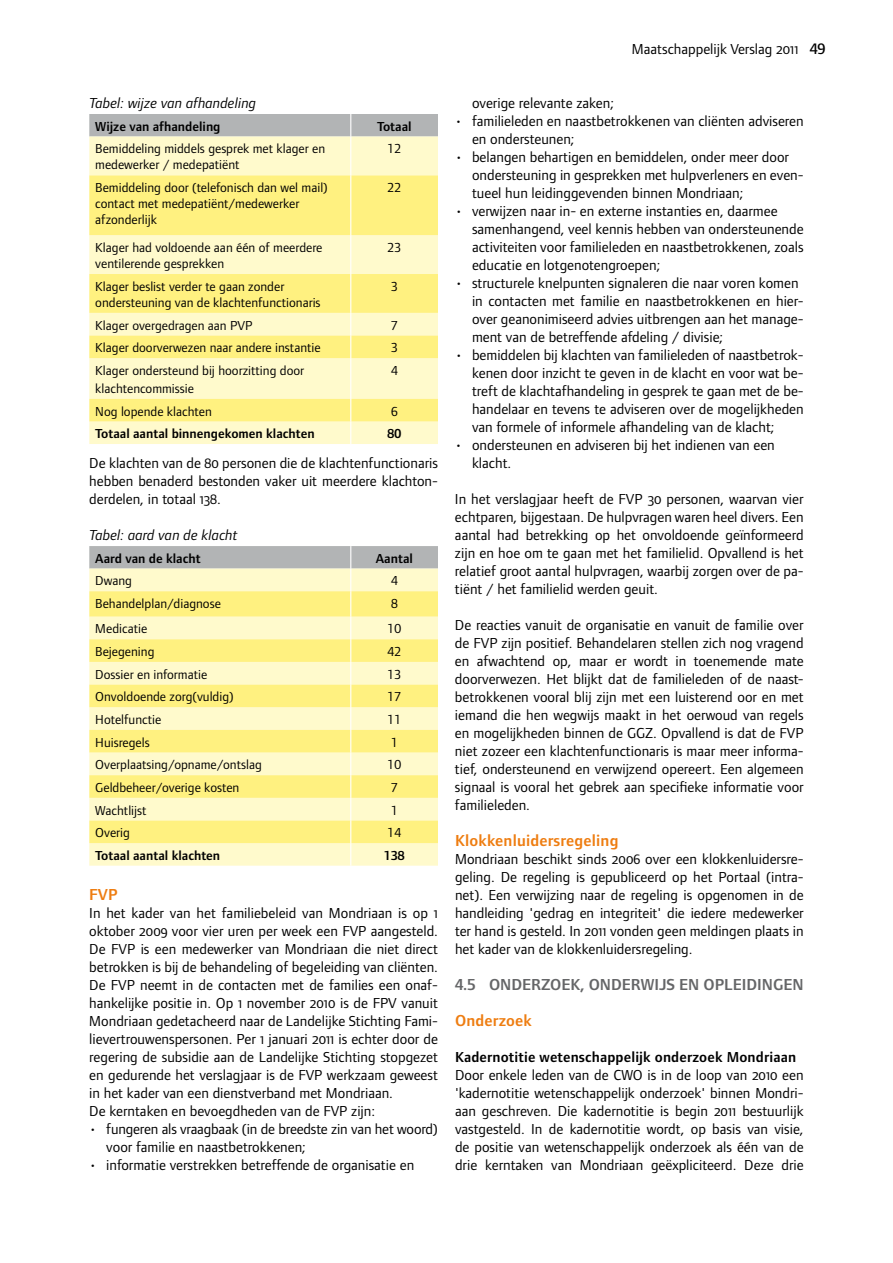
<style>
.page{position:relative;width:893px;height:1263px;background:#fff}
.page>*{position:absolute;margin:0;border:0;box-sizing:border-box;transform-origin:0 0}
.t1{font:600 16.5px "Foundry Form Sans";color:#656668}
.t2{font:16.5px "Foundry Form Sans Demi OSF";letter-spacing:.01em;color:#ee7d11}
.t3{font:15px/18px "Foundry Form Sans Book OSF";color:#000}
.t4{font:15px "Foundry Form Sans Italic OSF";color:#000}
.t5{font:15px "Foundry Form Sans Demi OSF";letter-spacing:.01em;color:#000}
.t6{font:13.5px/16.2px "Foundry Form Sans Book OSF";color:#000}
.t7{font:13.5px/18px "Foundry Form Sans";color:#000}
.t8{font:13.5px "Foundry Form Sans Demi OSF";color:#000}
.t9{font:600 13.5px "Foundry Form Sans";color:#000}
.s1{font-family:"Foundry Form Sans";font-weight:500;font-size:15.75px}
</style>
<div class="page">
<div style="left:89px;top:137px;width:349px;height:307px;background:#fffacc"></div>
<svg style="left:89px;top:175px;width:349px;height:246px;background:#fff4a0"></svg>
<div style="left:89px;top:114px;width:349px;height:23px;background:#b2b4b5"></div>
<hr style="left:350px;top:137px;width:1px;height:38px;background:#fff">
<hr style="left:350px;top:175px;width:1px;height:60px;background:#fff">
<hr style="left:350px;top:235px;width:1px;height:39px;background:#fff">
<hr style="left:350px;top:274px;width:1px;height:39px;background:#fff">
<svg style="left:350px;top:313px;width:1px;height:45px"></svg>
<hr style="left:350px;top:358px;width:1px;height:41px;background:#fff">
<svg style="left:350px;top:399px;width:1px;height:45px"></svg>
<svg style="left:89px;top:546px;width:349px;height:320px;background:#f9f1aa"></svg>
<p class="t4" style="left:89px;top:95px;width:168px">Tabel: wijze van afhandeling</p>
<p class="t8" style="left:95px;top:118px;width:127px">Wijze van afhandeling</p>
<p class="t8" style="left:377px;top:118px;width:36px">Totaal</p>
<p class="t6" style="left:95px;top:140px;width:231px">Bemiddeling middels gesprek met klager en medewerker / medepatiënt</p>
<p class="t7" style="left:388px;top:140px;width:15px">12</p>
<p class="t6" style="left:95px;top:179px;width:234px">Bemiddeling door (telefonisch dan wel mail) contact met medepatiënt/medewerker afzonderlijk</p>
<p class="t7" style="left:388px;top:178px;width:15px">22</p>
<p class="t6" style="left:95px;top:239px;width:229px">Klager had voldoende aan één of meerdere ventilerende gesprekken</p>
<p class="t7" style="left:388px;top:238px;width:15px">23</p>
<p class="t6" style="left:95px;top:278px;width:227px">Klager beslist verder te gaan zonder ondersteuning van de klachtenfunctionaris</p>
<p class="t7" style="left:391px;top:277px;width:8px">3</p>
<p class="t7" style="left:95px;top:316px;width:159px">Klager overgedragen aan PVP</p>
<p class="t7" style="left:391px;top:316px;width:8px">7</p>
<p class="t7" style="left:95px;top:339px;width:227px">Klager doorverwezen naar andere instantie</p>
<p class="t7" style="left:391px;top:339px;width:8px">3</p>
<p class="t7" style="left:95px;top:361px;width:210px">Klager ondersteund bij hoorzitting door klachtencommissie</p>
<p class="t7" style="left:391px;top:361px;width:8px">4</p>
<p class="t7" style="left:95px;top:402px;width:118px">Nog lopende klachten</p>
<p class="t7" style="left:391px;top:402px;width:8px">6</p>
<p class="t8" style="left:95px;top:426px;width:221px">Totaal aantal binnengekomen klachten</p>
<p class="t9" style="left:388px;top:426px;width:15px">80</p>
<p class="t3" style="left:89px;top:454px;width:350px;text-align:justify">De klachten van de 80 personen die de klachtenfunctionaris hebben benaderd bestonden vaker uit meerdere klachton&shy;derdelen, in totaal 138.</p>
<p class="t4" style="left:89px;top:527px;width:149px">Tabel: aard van de klacht</p>
<p class="t8" style="left:95px;top:550px;width:107px">Aard van de klacht</p>
<p class="t8" style="left:376px;top:550px;width:39px">Aantal</p>
<p class="t6" style="left:95px;top:572px;width:38px">Dwang</p>
<p class="t7" style="left:391px;top:572px;width:8px">4</p>
<p class="t6" style="left:95px;top:595px;width:127px">Behandelplan/diagnose</p>
<p class="t7" style="left:391px;top:594px;width:8px">8</p>
<p class="t6" style="left:95px;top:620px;width:54px">Medicatie</p>
<p class="t7" style="left:388px;top:620px;width:15px">10</p>
<p class="t6" style="left:95px;top:643px;width:61px">Bejegening</p>
<p class="t7" style="left:388px;top:642px;width:15px">42</p>
<p class="t7" style="left:95px;top:665px;width:113px">Dossier en informatie</p>
<p class="t7" style="left:388px;top:665px;width:15px">13</p>
<p class="t7" style="left:95px;top:688px;width:140px">Onvoldoende zorg(vuldig)</p>
<p class="t7" style="left:388px;top:688px;width:15px">17</p>
<p class="t7" style="left:95px;top:710px;width:68px">Hotelfunctie</p>
<p class="t7" style="left:388px;top:710px;width:15px">11</p>
<p class="t7" style="left:95px;top:733px;width:56px">Huisregels</p>
<p class="t7" style="left:391px;top:733px;width:8px">1</p>
<p class="t7" style="left:95px;top:755px;width:168px">Overplaatsing/opname/ontslag</p>
<p class="t7" style="left:388px;top:755px;width:15px">10</p>
<p class="t7" style="left:95px;top:778px;width:146px">Geldbeheer/overige kosten</p>
<p class="t7" style="left:391px;top:778px;width:8px">7</p>
<p class="t7" style="left:95px;top:801px;width:53px">Wachtlijst</p>
<p class="t7" style="left:391px;top:801px;width:8px">1</p>
<p class="t7" style="left:95px;top:823px;width:36px">Overig</p>
<p class="t7" style="left:388px;top:823px;width:15px">14</p>
<p class="t8" style="left:95px;top:848px;width:126px">Totaal aantal klachten</p>
<p class="t9" style="left:384px;top:848px;width:22px">138</p>
<p class="t2" style="left:89px;top:885px;width:30px">FVP</p>
<p class="t3" style="left:89px;top:904px;width:350px">In het kader van het familiebeleid van Mondriaan is op 1 oktober 2009 voor vier uren per week een FVP aangesteld.<br>De FVP is een medewerker van Mondriaan die niet direct betrokken is bij de behandeling of begeleiding van cliënten.<br>De FVP neemt in de contacten met de families een onaf&shy;hankelijke positie in. Op 1 november 2010 is de FPV vanuit Mondriaan gedetacheerd naar de Landelijke Stichting Fami&shy;lievertrouwenspersonen. Per 1 januari 2011 is echter door de regering de subsidie aan de Landelijke Stichting stopgezet en gedurende het verslagjaar is de FVP werkzaam geweest in het kader van een dienstverband met Mondriaan.<br>De kerntaken en bevoegdheden van de FVP zijn:</p>
<p class="t3" style="left:106px;top:1120px;width:333px;text-indent:-17px">• fungeren als vraagbaak (in de breedste zin van het woord) voor familie en naastbetrokkenen;</p>
<p class="t3" style="left:89px;top:1156px;width:326px">• informatie verstrekken betreffende de organisatie en</p>
<p class="t3" style="left:632px;top:40px;width:195px">Maatschappelijk Verslag 2011 <span class="s1">49</span></p>
<p class="t3" style="left:472px;top:94px;width:144px">overige relevante zaken;</p>
<p class="t3" style="left:472px;top:112px;width:333px;text-indent:-17px">• familieleden en naastbetrokkenen van cliënten adviseren en ondersteunen;</p>
<p class="t3" style="left:472px;top:148px;width:333px;text-indent:-17px">• belangen behartigen en bemiddelen, onder meer door ondersteuning in gesprekken met hulpverleners en even&shy;tueel hun leidinggevenden binnen Mondriaan;</p>
<p class="t3" style="left:472px;top:202px;width:333px;text-indent:-17px">• verwijzen naar in- en externe instanties en, daarmee samenhangend, veel kennis hebben van ondersteunende activiteiten voor familieleden en naastbetrokkenen, zoals educatie en lotgenotengroepen;</p>
<p class="t3" style="left:472px;top:274px;width:333px;text-indent:-17px">• structurele knelpunten signaleren die naar voren komen in contacten met familie en naastbetrokkenen en hier&shy;over geanonimiseerd advies uitbrengen aan het manage&shy;ment van de betreffende afdeling / divisie;</p>
<p class="t3" style="left:472px;top:346px;width:333px;text-align:justify;text-indent:-17px">• bemiddelen bij klachten van familieleden of naastbetrok&shy;kenen door inzicht te geven in de klacht en voor wat be&shy;treft de klachtafhandeling in gesprek te gaan met de be&shy;handelaar en tevens te adviseren over de mogelijkheden van formele of informele afhandeling van de klacht;</p>
<p class="t3" style="left:472px;top:436px;width:304px;text-indent:-17px">• ondersteunen en adviseren bij het indienen van een klacht.</p>
<p class="t3" style="left:455px;top:490px;width:350px;text-align:justify">In het verslagjaar heeft de FVP 30 personen, waarvan vier echtparen, bijgestaan. De hulpvragen waren heel divers. Een aantal had betrekking op het onvoldoende geïnformeerd zijn en hoe om te gaan met het familielid. Opvallend is het relatief groot aantal hulpvragen, waarbij zorgen over de pa&shy;tiënt / het familielid werden geuit.</p>
<p class="t3" style="left:455px;top:616px;width:350px;text-align:justify">De reacties vanuit de organisatie en vanuit de familie over de FVP zijn positief. Behandelaren stellen zich nog vragend en afwachtend op, maar er wordt in toenemende mate doorverwezen. Het blijkt dat de familieleden of de naast&shy;betrokkenen vooral blij zijn met een luisterend oor en met iemand die hen wegwijs maakt in het oerwoud van regels en mogelijkheden binnen de GGZ. Opvallend is dat de FVP niet zozeer een klachtenfunctionaris is maar meer informa&shy;tief, ondersteunend en verwijzend opereert. Een algemeen signaal is vooral het gebrek aan specifieke informatie voor familieleden.</p>
<p class="t2" style="left:455px;top:831px;width:165px">Klokkenluidersregeling</p>
<p class="t3" style="left:455px;top:850px;width:350px;text-align:justify">Mondriaan beschikt sinds 2006 over een klokkenluidersre&shy;geling. De regeling is gepubliceerd op het Portaal (intra&shy;net). Een verwijzing naar de regeling is opgenomen in de handleiding 'gedrag en integriteit' die iedere medewerker ter hand is gesteld. In 2011 vonden geen meldingen plaats in het kader van de klokkenluidersregeling.</p>
<p class="t1" style="left:455px;top:975px;width:78px">4.5 ON DERZOEK</p>
<p class="t1" style="left:580px;top:975px;width:52px">, ONDERWIJS</p>
<p class="t1" style="left:679px;top:975px;width:34px">EN OPLEI</p>
<p class="t1" style="left:746px;top:975px;width:47px">DINGEN</p>
<p class="t2" style="left:455px;top:1011px;width:78px">Onderzoek</p>
<p class="t5" style="left:455px;top:1049px;width:343px">Kadernotitie wetenschappelijk onderzoek Mondriaan</p>
<p class="t3" style="left:455px;top:1066px;width:350px;text-align:justify">Door enkele leden van de CWO is in de loop van 2010 een 'kadernotitie wetenschappelijk onderzoek' binnen Mondri&shy;aan geschreven. Die kadernotitie is begin 2011 bestuurlijk vastgesteld. In de kadernotitie wordt, op basis van visie, de positie van wetenschappelijk onderzoek als één van de drie kerntaken van Mondriaan geëxpliciteerd. Deze drie</p>
</div>
